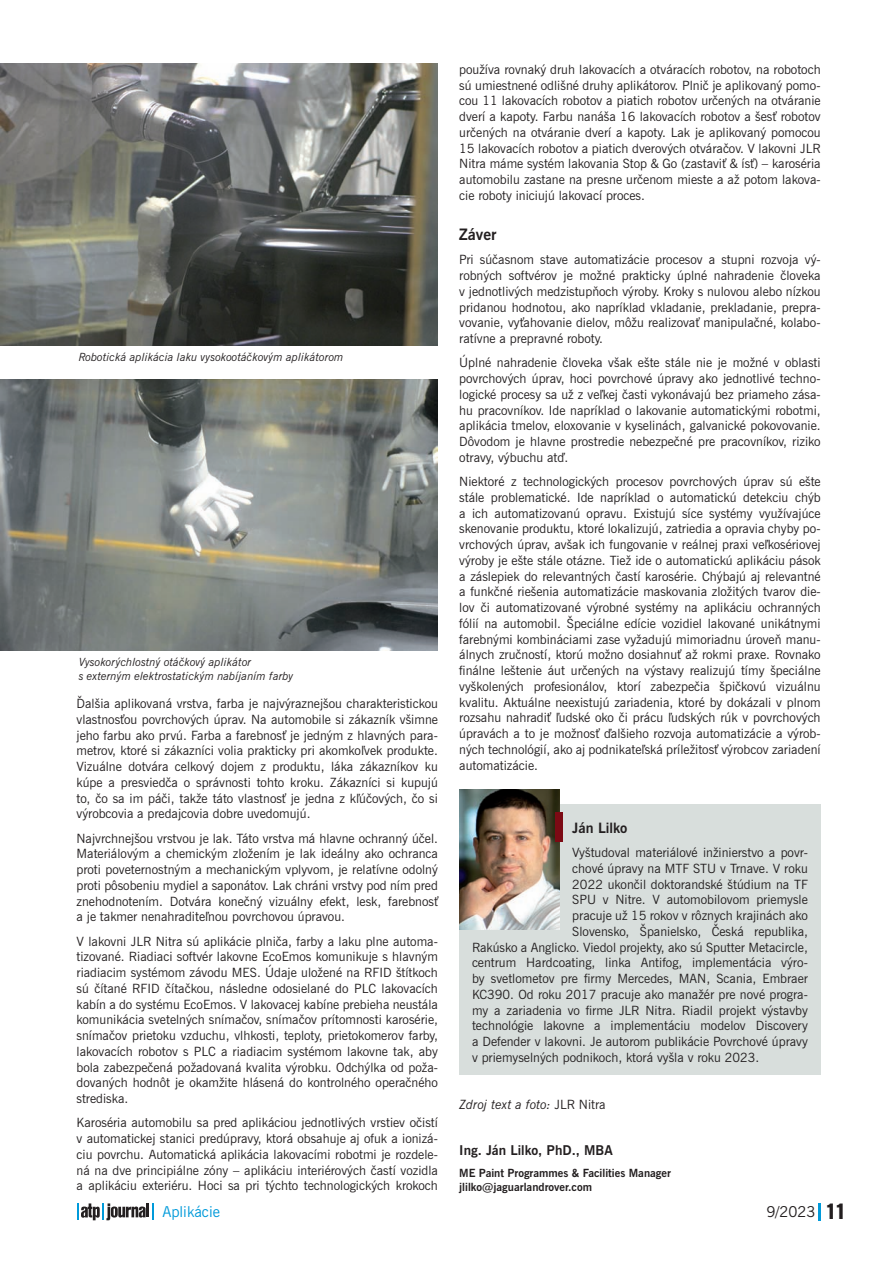
<style>
.page{position:relative;width:893px;height:1263px;background:#fff}
.page>*{position:absolute;margin:0;border:0;box-sizing:border-box;transform-origin:0 0}
.t1{font:700 15.75px "News Gothic AT";color:#231f20}
.t2{font:15px "News Gothic AT";color:#009ada}
.t3{font:15px "News Gothic AT";color:#231f20}
.t4{font:700 14.25px "News Gothic AT";color:#231f20}
.t5{font:700 13.5px "News Gothic AT";color:#231f20}
.t6{font:12.75px/15.8px "News Gothic AT";color:#231f20;text-align:justify}
.t7{font:italic 12.75px "News Gothic AT";color:#231f20}
.t8{font:italic 11.25px/14.2px "News Gothic AT";color:#231f20}
.t9{font:700 11.25px/13.5px "News Gothic AT";color:#231f20}
.s1{font-style:normal}
.s2{font-family:"Swiss 921 AT Regular A";font-size:19.5px}
</style>
<div class="page">
<svg style="left:819px;top:1203px;width:2px;height:17px"></svg>
<svg style="left:152px;top:1203px;width:2px;height:17px"></svg>
<svg style="left:77px;top:1203px;width:69px;height:17px"></svg>
<hr style="left:146px;top:1203px;width:3px;height:14px;background:#231f20">
<img style="left:0;top:64px;width:438px;height:281px">
<img style="left:0;top:380px;width:438px;height:271px">
<div style="left:459px;top:804px;width:362px;height:271px;background:#d8dedc"></div>
<img style="left:459px;top:789px;width:101px;height:140px">
<div style="left:556px;top:812px;width:7px;height:30px;background:#7c0a14"></div>
<p class="t8" style="left:79px;top:349px;width:266px">Robotická aplikácia laku vysokootáčkovým aplikátorom</p>
<p class="t8" style="left:79px;top:655px;width:216px">Vysokorýchlostný otáčkový aplikátor<br>s externým elektrostatickým nabíjaním farby</p>
<p class="t6" style="left:77px;top:695px;width:363px">Ďalšia aplikovaná vrstva, farba je najvýraznejšou charakteristickou vlastnosťou povrchových úprav. Na automobile si zákazník všimne jeho farbu ako prvú. Farba a farebnosť je jedným z hlavných para&shy;metrov, ktoré si zákazníci volia prakticky pri akomkoľvek produkte.<br>Vizuálne dotvára celkový dojem z produktu, láka zákazníkov ku kúpe a presviedča o správnosti tohto kroku. Zákazníci si kupujú to, čo sa im páči, takže táto vlastnosť je jedna z kľúčových, čo si výrobcovia a predajcovia dobre uvedomujú.</p>
<p class="t6" style="left:77px;top:830px;width:363px">Najvrchnejšou vrstvou je lak. Táto vrstva má hlavne ochranný účel.<br>Materiálovým a chemickým zložením je lak ideálny ako ochranca proti poveternostným a mechanickým vplyvom, je relatívne odolný proti pôsobeniu mydiel a saponátov. Lak chráni vrstvy pod ním pred znehodnotením. Dotvára konečný vizuálny efekt, lesk, farebnosť a je takmer nenahraditeľnou povrchovou úpravou.</p>
<p class="t6" style="left:77px;top:933px;width:363px">V lakovni JLR Nitra sú aplikácie plniča, farby a laku plne automa&shy;tizované. Riadiaci softvér lakovne EcoEmos komunikuje s hlavným riadiacim systémom závodu MES. Údaje uložené na RFID štítkoch sú čítané RFID čítačkou, následne odosielané do PLC lakovacích kabín a do systému EcoEmos. V lakovacej kabíne prebieha neustála komunikácia svetelných snímačov, snímačov prítomnosti karosérie, snímačov prietoku vzduchu, vlhkosti, teploty, prietokomerov farby, lakovacích robotov s PLC a riadiacim systémom lakovne tak, aby bola zabezpečená požadovaná kvalita výrobku. Odchýlka od poža&shy;dovaných hodnôt je okamžite hlásená do kontrolného operačného strediska.</p>
<p class="t6" style="left:77px;top:1115px;width:363px">Karoséria automobilu sa pred aplikáciou jednotlivých vrstiev očistí v automatickej stanici predúpravy, ktorá obsahuje aj ofuk a ionizá&shy;ciu povrchu. Automatická aplikácia lakovacími robotmi je rozdele&shy;ná na dve principiálne zóny – aplikáciu interiérových častí vozidla a aplikáciu exteriéru. Hoci sa pri týchto technologických krokoch</p>
<p class="t6" style="left:459px;top:61px;width:363px">používa rovnaký druh lakovacích a otváracích robotov, na robotoch sú umiestnené odlišné druhy aplikátorov. Plnič je aplikovaný pomo&shy;cou 11 lakovacích robotov a piatich robotov určených na otváranie dverí a kapoty. Farbu nanáša 16 lakovacích robotov a šesť robotov určených na otváranie dverí a kapoty. Lak je aplikovaný pomocou 15 lakovacích robotov a piatich dverových otváračov. V lakovni JLR Nitra máme systém lakovania Stop &amp; Go (zastaviť &amp; ísť) – karoséria automobilu zastane na presne určenom mieste a až potom lakova&shy;cie roboty iniciujú lakovací proces.</p>
<p class="t1" style="left:459px;top:225px;width:39px">záver</p>
<p class="t6" style="left:459px;top:252px;width:363px">Pri súčasnom stave automatizácie procesov a stupni rozvoja vý&shy;robných softvérov je možné prakticky úplné nahradenie človeka v jednotlivých medzistupňoch výroby. Kroky s nulovou alebo nízkou pridanou hodnotou, ako napríklad vkladanie, prekladanie, prepra&shy;vovanie, vyťahovanie dielov, môžu realizovať manipulačné, kolabo&shy;ratívne a prepravné roboty.</p>
<p class="t6" style="left:459px;top:355px;width:363px">Úplné nahradenie človeka však ešte stále nie je možné v oblasti povrchových úprav, hoci povrchové úpravy ako jednotlivé techno&shy;logické procesy sa už z veľkej časti vykonávajú bez priameho zása&shy;hu pracovníkov. Ide napríklad o lakovanie automatickými robotmi, aplikácia tmelov, eloxovanie v kyselinách, galvanické pokovovanie.<br>Dôvodom je hlavne prostredie nebezpečné pre pracovníkov, riziko otravy, výbuchu atď.</p>
<p class="t6" style="left:459px;top:474px;width:363px">Niektoré z technologických procesov povrchových úprav sú ešte stále problematické. Ide napríklad o automatickú detekciu chýb a ich automatizovanú opravu. Existujú síce systémy využívajúce skenovanie produktu, ktoré lokalizujú, zatriedia a opravia chyby po&shy;vrchových úprav, avšak ich fungovanie v reálnej praxi veľkosériovej výroby je ešte stále otázne. Tiež ide o automatickú aplikáciu pások a záslepiek do relevantných častí karosérie. Chýbajú aj relevantné a funkčné riešenia automatizácie maskovania zložitých tvarov die&shy;lov či automatizované výrobné systémy na aplikáciu ochranných fólií na automobil. Špeciálne edície vozidiel lakované unikátnymi farebnými kombináciami zase vyžadujú mimoriadnu úroveň manu&shy;álnych zručností, ktorú možno dosiahnuť až rokmi praxe. Rovnako finálne leštenie áut určených na výstavy realizujú tímy špeciálne vyškolených profesionálov, ktorí zabezpečia špičkovú vizuálnu kvalitu. Aktuálne neexistujú zariadenia, ktoré by dokázali v plnom rozsahu nahradiť ľudské oko či prácu ľudských rúk v povrchových úpravách a to je možnosť ďalšieho rozvoja automatizácie a výrob&shy;ných technológií, ako aj podnikateľská príležitosť výrobcov zariadení automatizácie.</p>
<p class="t4" style="left:572px;top:819px;width:57px">ján lilko</p>
<p class="t6" style="left:572px;top:845px;width:237px">Vyštudoval materiálové inžinierstvo a povr-</p>
<p class="t6" style="left:572px;top:860px;width:237px">chové úpravy na MTF STU v Trnave. V roku</p>
<p class="t6" style="left:572px;top:876px;width:237px">2022 ukončil doktorandské štúdium na TF</p>
<p class="t6" style="left:572px;top:892px;width:237px">SPU v Nitre. V automobilovom priemysle</p>
<p class="t6" style="left:572px;top:907px;width:237px">pracuje už 15 rokov v rôznych krajinách ako</p>
<p class="t6" style="left:572px;top:923px;width:237px">Slovensko, Španielsko, Česká republika,</p>
<p class="t6" style="left:472px;top:939px;width:337px">Rakúsko a Anglicko. Viedol projekty, ako sú Sputter Metacircle,</p>
<p class="t6" style="left:472px;top:955px;width:337px">centrum Hardcoating, linka Antifog, implementácia výro-</p>
<p class="t6" style="left:472px;top:970px;width:337px">by svetlometov pre firmy Mercedes, MAN, Scania, Embraer</p>
<p class="t6" style="left:472px;top:986px;width:337px">KC390. Od roku 2017 pracuje ako manažér pre nové progra-</p>
<p class="t6" style="left:472px;top:1002px;width:337px">my a zariadenia vo firme JLR Nitra. Riadil projekt výstavby</p>
<p class="t6" style="left:472px;top:1018px;width:337px">technológie lakovne a implementáciu modelov Discovery</p>
<p class="t6" style="left:472px;top:1033px;width:337px">a Defender v lakovni. Je autorom publikácie Povrchové úpravy</p>
<p class="t6" style="left:472px;top:1049px;width:289px">v priemyselných podnikoch, ktorá vyšla v roku 2023.</p>
<p class="t7" style="left:459px;top:1096px;width:148px">Zdroj text a foto: <span class="s1">JLR Nitra</span></p>
<p class="t5" style="left:459px;top:1142px;width:155px">Ing. ján lilko, phd., mbA</p>
<p class="t9" style="left:459px;top:1166px;width:213px">me paint programmes &amp; facilities manager jlilko@jaguarlandrover.com</p>
<p class="t2" style="left:162px;top:1202px;width:59px">Aplikácie</p>
<p class="t3" style="left:766px;top:1202px;width:80px">9/2023 <span class="s2">11</span></p>
</div>
